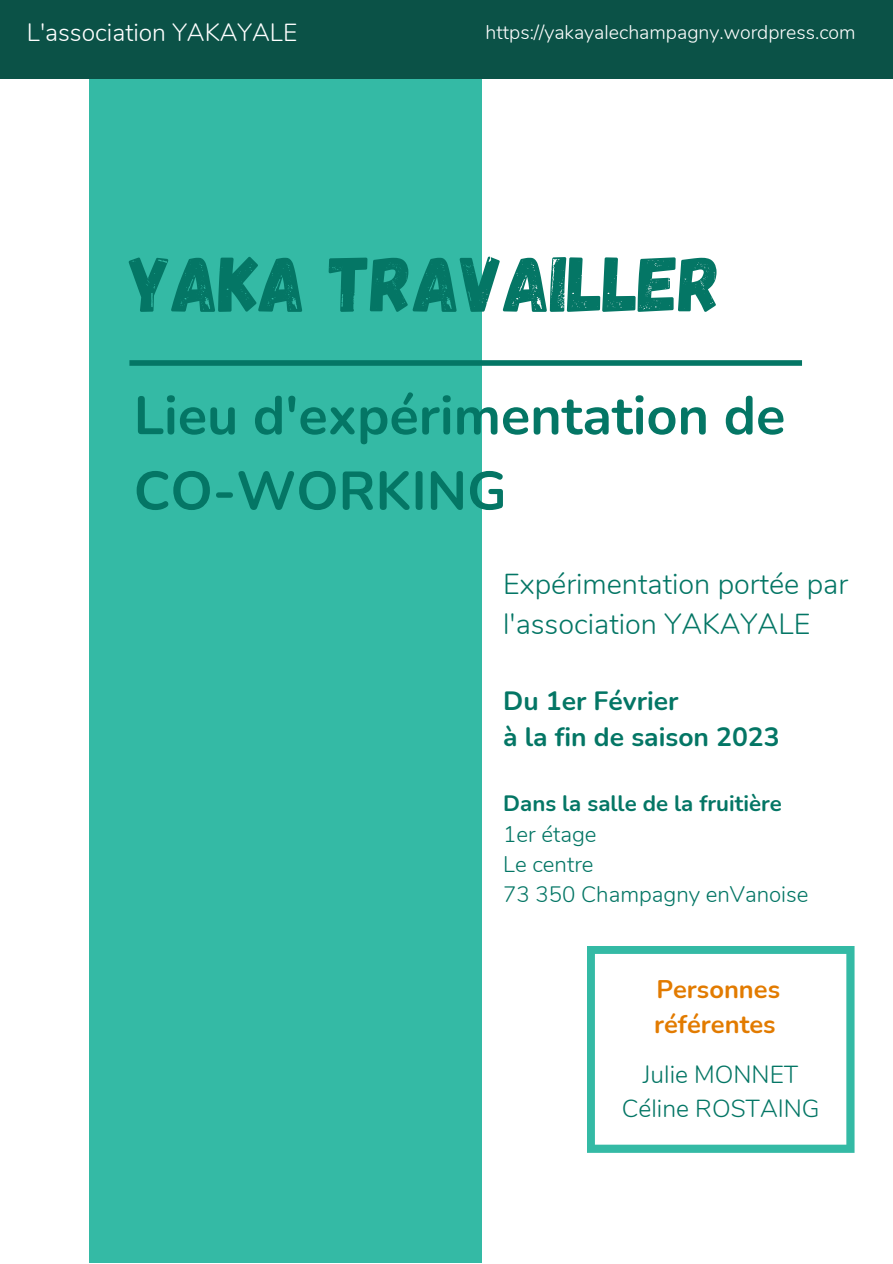
<style>
.page{position:relative;width:893px;height:1264px;background:#fff}
.page>*{position:absolute;margin:0;border:0;box-sizing:border-box;transform-origin:0 0}
.t1{font:78.15px "Gagalin";color:#047665}
.t2{font:700 54px/75.3px "Nunito";color:#047665}
.t3{font:300 28.8px/39.3px "Nunito";color:#047665}
.t4{font:700 26.4px/36px "Nunito";color:#047665}
.t5{font:700 25.5px/34.8px "Nunito";color:#e27b00}
.t6{font:300 24.6px/33.8px "Nunito";color:#047665;text-align:center}
.t7{font:300 24.6px "Nunito";color:#fff}
.t8{font:300 22.2px/30.3px "Nunito";color:#047665}
.t9{font:700 22.2px "Nunito";color:#047665}
.t10{font:300 19.5px "Nunito";color:#fff}
</style>
<div class="page">
<div style="left:89px;top:0;width:392px;height:1262px;background:#34baa5"></div>
<div style="left:129px;top:360px;width:673px;height:6px;background:#047665"></div>
<svg style="left:587px;top:946px;width:267px;height:206px"></svg>
<div style="left:0;top:0;width:892px;height:79px;background:#0b5247"></div>
<p class="t7" style="left:27px;top:17px;width:272px">L'association YAKAYALE</p>
<p class="t10" style="left:485px;top:20px;width:371px">https://yakayalechampagny.wordpress.com</p>
<h1 class="t1" style="left:129px;top:233px;width:593px">YAKA TRAVAILLER</h1>
<h2 class="t2" style="left:134px;top:379px;width:653px">Lieu d'expérimentation de<br>CO-WORKING</h2>
<p class="t3" style="left:503px;top:565px;width:346px">Expérimentation portée par l'association YAKAYALE</p>
<p class="t4" style="left:503px;top:683px;width:278px">Du 1er Février<br>à la fin de saison 2023</p>
<p class="t9" style="left:503px;top:789px;width:280px">Dans la salle de la fruitière</p>
<p class="t8" style="left:503px;top:819px;width:307px">1er étage<br>Le centre<br>73 350 Champagny enVanoise</p>
<p class="t5" style="left:654px;top:972px;width:128px">Personnes référentes</p>
<p class="t6" style="left:621px;top:1058px;width:199px">Julie MONNET<br>Céline ROSTAING</p>
</div>
